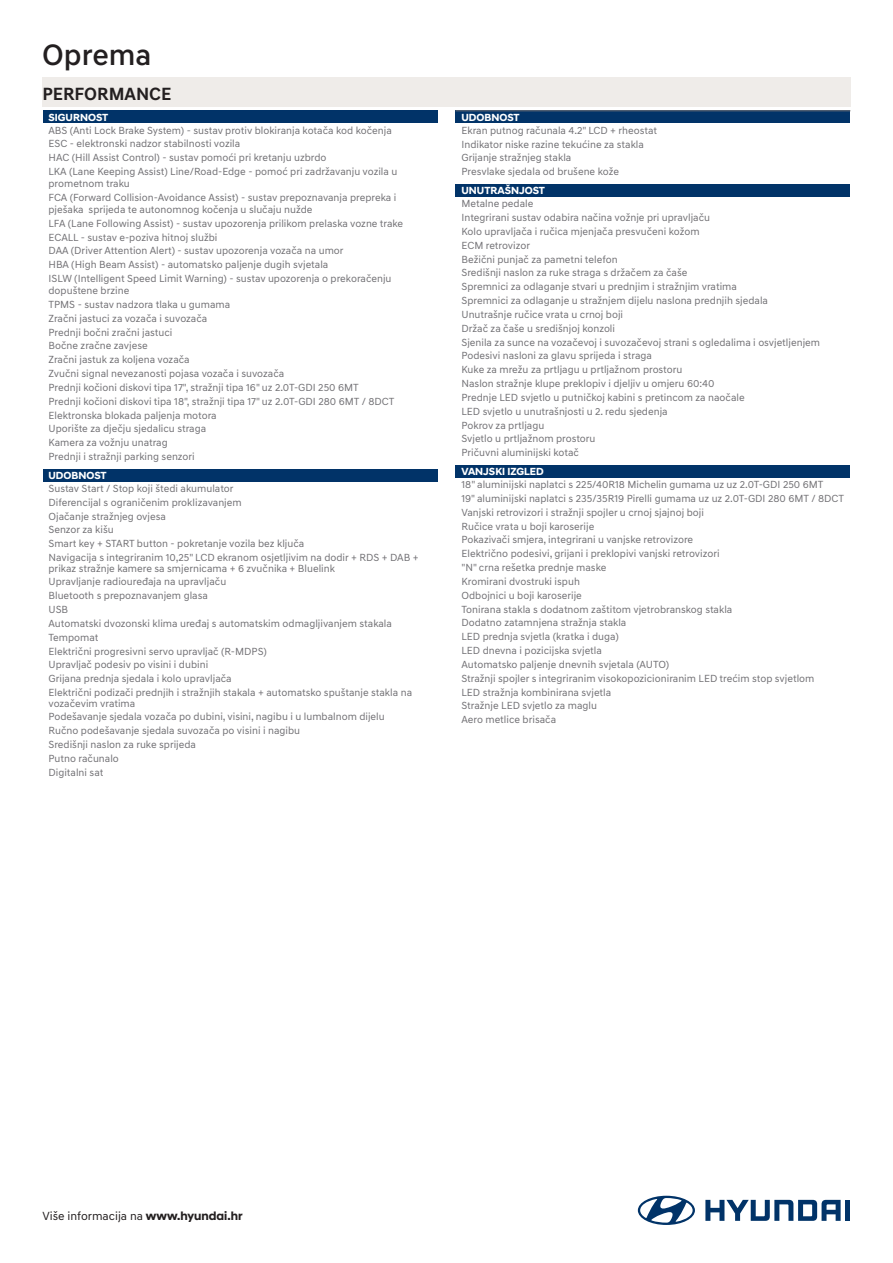
<style>
.page{position:relative;width:893px;height:1263px;background:#fff}
.page>*{position:absolute;margin:0;border:0;box-sizing:border-box;transform-origin:0 0}
.t1{font:500 30px "Hyundai Sans Text";color:#231f20}
.t2{font:700 18px "Hyundai Sans Text";color:#231f20}
.t3{font:12px "Hyundai Sans Text";color:#231f20}
.t4{font:10.5px/13.8px "Hyundai Sans Text";color:#717074}
.t5{font:700 10.5px "Hyundai Sans Head";color:#fff}
.s1{font-family:"Hyundai Sans Head";font-weight:700}
</style>
<div class="page">
<div style="left:43px;top:77px;width:808px;height:30px;background:#efece9"></div>
<svg style="left:705px;top:1200px;width:136px;height:21px"></svg>
<div style="left:845px;top:1200px;width:5px;height:21px;background:#013368"></div>
<svg style="left:638px;top:1196px;width:57px;height:29px"></svg>
<div style="left:455px;top:111px;width:395px;height:12px;background:#013368"></div>
<hr style="left:455px;top:111px;width:395px;height:1px;background:#717074">
<div style="left:455px;top:184px;width:395px;height:12px;background:#013368"></div>
<div style="left:455px;top:465px;width:395px;height:12px;background:#013368"></div>
<div style="left:43px;top:111px;width:394px;height:12px;background:#013368"></div>
<div style="left:43px;top:469px;width:394px;height:12px;background:#013368"></div>
<h1 class="t1" style="left:42px;top:36px;width:111px">Oprema</h1>
<h2 class="t2" style="left:43px;top:83px;width:130px">PERFORMANCE</h2>
<p class="t5" style="left:49px;top:111px;width:33px">SIGURNOST</p>
<p class="t4" style="left:49px;top:123px;width:350px">ABS (Anti Lock Brake System) - sustav protiv blokiranja kotača kod kočenja ESC - elektronski nadzor stabilnosti vozila<br>HAC (Hill Assist Control) - sustav pomoći pri kretanju uzbrdo<br>LKA (Lane Keeping Assist) Line/Road-Edge - pomoć pri zadržavanju vozila u</p>
<p class="t4" style="left:49px;top:177px;width:349px">prometnom traku<br>FCA (Forward Collision-Avoidance Assist) - sustav prepoznavanja prepreka i</p>
<p class="t4" style="left:49px;top:202px;width:356px">pješaka sprijeda te autonomnog kočenja u slučaju nužde<br>LFA (Lane Following Assist) - sustav upozorenja prilikom prelaska vozne trake ECALL - sustav e-poziva hitnoj službi<br>DAA (Driver Attention Alert) - sustav upozorenja vozača na umor<br>HBA (High Beam Assist) - automatsko paljenje dugih svjetala<br>ISLW (Intelligent Speed Limit Warning) - sustav upozorenja o prekoračenju</p>
<p class="t4" style="left:49px;top:284px;width:347px">dopuštene brzine<br>TPMS - sustav nadzora tlaka u gumama<br>Zračni jastuci za vozača i suvozača<br>Prednji bočni zračni jastuci<br>Bočne zračne zavjese<br>Zračni jastuk za koljena vozača<br>Zvučni signal nevezanosti pojasa vozača i suvozača<br>Prednji kočioni diskovi tipa 17", stražnji tipa 16" uz 2.0T-GDI 250 6MT<br>Prednji kočioni diskovi tipa 18", stražnji tipa 17" uz 2.0T-GDI 280 6MT / 8DCT Elektronska blokada paljenja motora<br>Uporište za dječju sjedalicu straga<br>Kamera za vožnju unatrag<br>Prednji i stražnji parking senzori</p>
<p class="t5" style="left:49px;top:469px;width:24px">UDOBNOST</p>
<p class="t4" style="left:49px;top:481px;width:372px">Sustav Start / Stop koji štedi akumulator<br>Diferencijal s ograničenim proklizavanjem<br>Ojačanje stražnjeg ovjesa<br>Senzor za kišu<br>Smart key + START button - pokretanje vozila bez ključa<br>Navigacija s integriranim 10,25" LCD ekranom osjetljivim na dodir + RDS + DAB +</p>
<p class="t4" style="left:49px;top:561px;width:365px">prikaz stražnje kamere sa smjernicama + 6 zvučnika + Bluelink<br>Upravljanje radiouređaja na upravljaču<br>Bluetooth s prepoznavanjem glasa<br>USB<br>Automatski dvozonski klima uređaj s automatskim odmagljivanjem stakala Tempomat<br>Električni progresivni servo upravljač (R-MDPS)<br>Upravljač podesiv po visini i dubini<br>Grijana prednja sjedala i kolo upravljača<br>Električni podizači prednjih i stražnjih stakala + automatsko spuštanje stakla na</p>
<p class="t4" style="left:49px;top:696px;width:338px">vozačevim vratima<br>Podešavanje sjedala vozača po dubini, visini, nagibu i u lumbalnom dijelu Ručno podešavanje sjedala suvozača po visini i nagibu<br>Središnji naslon za ruke sprijeda<br>Putno računalo<br>Digitalni sat</p>
<p class="t5" style="left:461px;top:111px;width:24px">UDOBNOST</p>
<p class="t4" style="left:461px;top:123px;width:197px">Ekran putnog računala 4.2" LCD + rheostat Indikator niske razine tekućine za stakla Grijanje stražnjeg stakla<br>Presvlake sjedala od brušene kože</p>
<p class="t5" style="left:461px;top:184px;width:58px">UNUTRAŠNJOST</p>
<p class="t4" style="left:461px;top:197px;width:360px">Metalne pedale<br>Integrirani sustav odabira načina vožnje pri upravljaču<br>Kolo upravljača i ručica mjenjača presvučeni kožom<br>ECM retrovizor<br>Bežični punjač za pametni telefon<br>Središnji naslon za ruke straga s držačem za čaše<br>Spremnici za odlaganje stvari u prednjim i stražnjim vratima<br>Spremnici za odlaganje u stražnjem dijelu naslona prednjih sjedala Unutrašnje ručice vrata u crnoj boji<br>Držač za čaše u središnjoj konzoli<br>Sjenila za sunce na vozačevoj i suvozačevoj strani s ogledalima i osvjetljenjem Podesivi nasloni za glavu sprijeda i straga<br>Kuke za mrežu za prtljagu u prtljažnom prostoru<br>Naslon stražnje klupe preklopiv i djeljiv u omjeru 60:40<br>Prednje LED svjetlo u putničkoj kabini s pretincom za naočale<br>LED svjetlo u unutrašnjosti u 2. redu sjedenja<br>Pokrov za prtljagu<br>Svjetlo u prtljažnom prostoru<br>Pričuvni aluminijski kotač</p>
<p class="t5" style="left:461px;top:465px;width:21px">VANJSKI</p>
<p class="t5" style="left:507px;top:465px;width:38px">IZGLED</p>
<p class="t4" style="left:461px;top:478px;width:384px">18" aluminijski naplatci s 225/40R18 Michelin gumama uz uz 2.0T-GDI 250 6MT<br>19" aluminijski naplatci s 235/35R19 Pirelli gumama uz uz 2.0T-GDI 280 6MT / 8DCT Vanjski retrovizori i stražnji spojler u crnoj sjajnoj boji<br>Ručice vrata u boji karoserije<br>Pokazivači smjera, integrirani u vanjske retrovizore<br>Električno podesivi, grijani i preklopivi vanjski retrovizori<br>"N" crna rešetka prednje maske<br>Kromirani dvostruki ispuh<br>Odbojnici u boji karoserije<br>Tonirana stakla s dodatnom zaštitom vjetrobranskog stakla<br>Dodatno zatamnjena stražnja stakla<br>LED prednja svjetla (kratka i duga)<br>LED dnevna i pozicijska svjetla<br>Automatsko paljenje dnevnih svjetala (AUTO)<br>Stražnji spojler s integriranim visokopozicioniranim LED trećim stop svjetlom<br>LED stražnja kombinirana svjetla<br>Stražnje LED svjetlo za maglu<br>Aero metlice brisača</p>
<p class="t3" style="left:43px;top:1209px;width:201px">Više informacija na <span class="s1">www.hyundai.hr</span></p>
</div>
